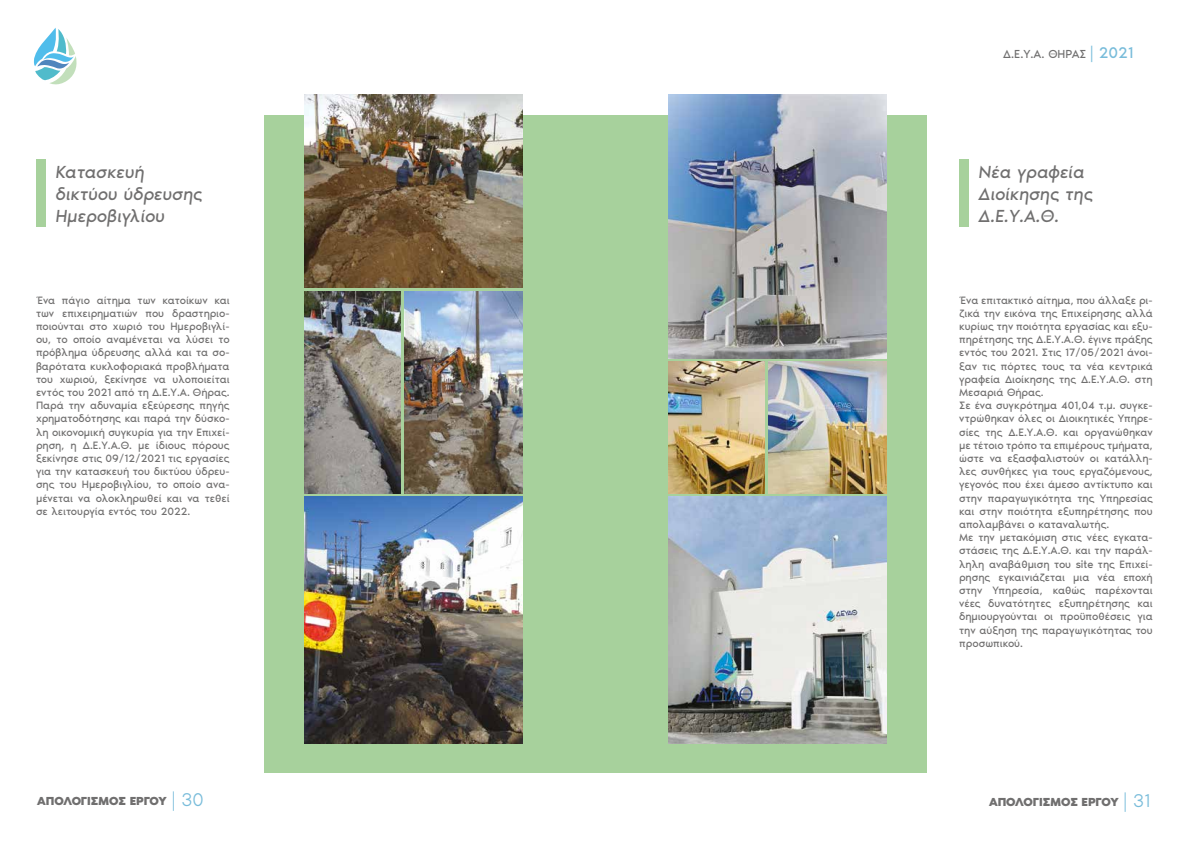
<style>
.page{position:relative;width:1191px;height:842px;background:#fff}
.page>*{position:absolute;margin:0;border:0;box-sizing:border-box;transform-origin:0 0}
.t1{font:300 19px "Noir Pro";color:#78bcda}
.t2{font:italic 18px/21.6px "Noir Pro";letter-spacing:-.01em;color:#706f6f}
.t3{font:700 12px "Noir Pro";letter-spacing:-.01em;color:#706f6f}
.t4{font:12px "Noir Pro";letter-spacing:-.005em;color:#706f6f}
.t5{font:11px/13.2px "Noir Pro";letter-spacing:-.01em;color:#706f6f}
.s1{font-size:16px;color:#78bcda}
</style>
<div class="page">
<svg style="left:34px;top:28px;width:43px;height:57px"></svg>
<div style="left:595px;top:115px;width:332px;height:658px;background:#a7d19c"></div>
<img style="left:768px;top:361px;width:118px;height:132px">
<img style="left:668px;top:361px;width:96px;height:132px">
<img style="left:668px;top:94px;width:218px;height:265px">
<img style="left:668px;top:496px;width:218px;height:247px">
<div style="left:959px;top:159px;width:9px;height:67px;background:#a7d19c"></div>
<div style="left:264px;top:115px;width:331px;height:658px;background:#a7d19c"></div>
<img style="left:405px;top:292px;width:117px;height:201px">
<img style="left:305px;top:292px;width:96px;height:201px">
<img style="left:305px;top:94px;width:217px;height:193px">
<img style="left:305px;top:496px;width:217px;height:247px">
<div style="left:36px;top:159px;width:9px;height:67px;background:#a7d19c"></div>
<h2 class="t2" style="left:56px;top:160px;width:149px">Κατασκευή δικτύου ύδρευσης<br>Ημεροβιγλίου</h2>
<p class="t5" style="left:36px;top:292px;width:195px;text-align:justify">Ένα πάγιο αίτημα των κατοίκων και των επιχειρηματιών που δραστηριο&shy;ποιούνται στο χωριό του Ημεροβιγλί&shy;ου, το οποίο αναμένεται να λύσει το πρόβλημα ύδρευσης αλλά και τα σο&shy;βαρότατα κυκλοφοριακά προβλήματα του χωριού, ξεκίνησε να υλοποιείται εντός του 2021 από τη Δ.Ε.Υ.Α. Θήρας.<br>Παρά την αδυναμία εξεύρεσης πηγής χρηματοδότησης και παρά την δύσκο&shy;λη οικονομική συγκυρία για την Επιχεί&shy;ρηση, η Δ.Ε.Υ.Α.Θ. με ίδιους πόρους ξεκίνησε στις 09/12/2021 τις εργασίες για την κατασκευή του δικτύου ύδρευ&shy;σης του Ημεροβιγλίου, το οποίο ανα&shy;μένεται να ολοκληρωθεί και να τεθεί σε λειτουργία εντός του 2022.</p>
<p class="t4" style="left:1003px;top:45px;width:132px">Δ.Ε.Υ.Α. ΘΗΡΑΣ <span class="s1">| 2021</span></p>
<h2 class="t2" style="left:979px;top:160px;width:116px">Νέα γραφεία<br>Διοίκησης της<br>Δ.Ε.Υ.Α.Θ.</h2>
<p class="t5" style="left:959px;top:292px;width:195px">Ένα επιτακτικό αίτημα, που άλλαξε ρι&shy;ζικά την εικόνα της Επιχείρησης αλλά κυρίως την ποιότητα εργασίας και εξυ&shy;πηρέτησης της Δ.Ε.Υ.Α.Θ. έγινε πράξης εντός του 2021. Στις 17/05/2021 άνοι&shy;ξαν τις πόρτες τους τα νέα κεντρικά γραφεία Διοίκησης της Δ.Ε.Υ.Α.Θ. στη Μεσαριά Θήρας.<br>Σε ένα συγκρότημα 401,04 τ.μ. συγκε&shy;ντρώθηκαν όλες οι Διοικητικές Υπηρε&shy;σίες της Δ.Ε.Υ.Α.Θ. και οργανώθηκαν με τέτοιο τρόπο τα επιμέρους τμήματα, ώστε να εξασφαλιστούν οι κατάλλη&shy;λες συνθήκες για τους εργαζόμενους, γεγονός που έχει άμεσο αντίκτυπο και στην παραγωγικότητα της Υπηρεσίας και στην ποιότητα εξυπηρέτησης που απολαμβάνει ο καταναλωτής.<br>Με την μετακόμιση στις νέες εγκατα&shy;στάσεις της Δ.Ε.Υ.Α.Θ. και την παράλ&shy;ληλη αναβάθμιση του site της Επιχεί&shy;ρησης εγκαινιάζεται μια νέα εποχή στην Υπηρεσία, καθώς παρέχονται νέες δυνατότητες εξυπηρέτησης και δημιουργούνται οι προϋποθέσεις για την αύξηση της παραγωγικότητας του προσωπικού.</p>
<h1 class="t1" style="left:172px;top:785px;width:33px">| 30</h1>
<h1 class="t1" style="left:1123px;top:786px;width:29px">| 31</h1>
<p class="t3" style="left:37px;top:791px;width:131px">ΑΠΟΛΟΓΙΣΜΟΣ ΕΡΓΟΥ</p>
<p class="t3" style="left:989px;top:792px;width:131px">ΑΠΟΛΟΓΙΣΜΟΣ ΕΡΓΟΥ</p>
</div>
